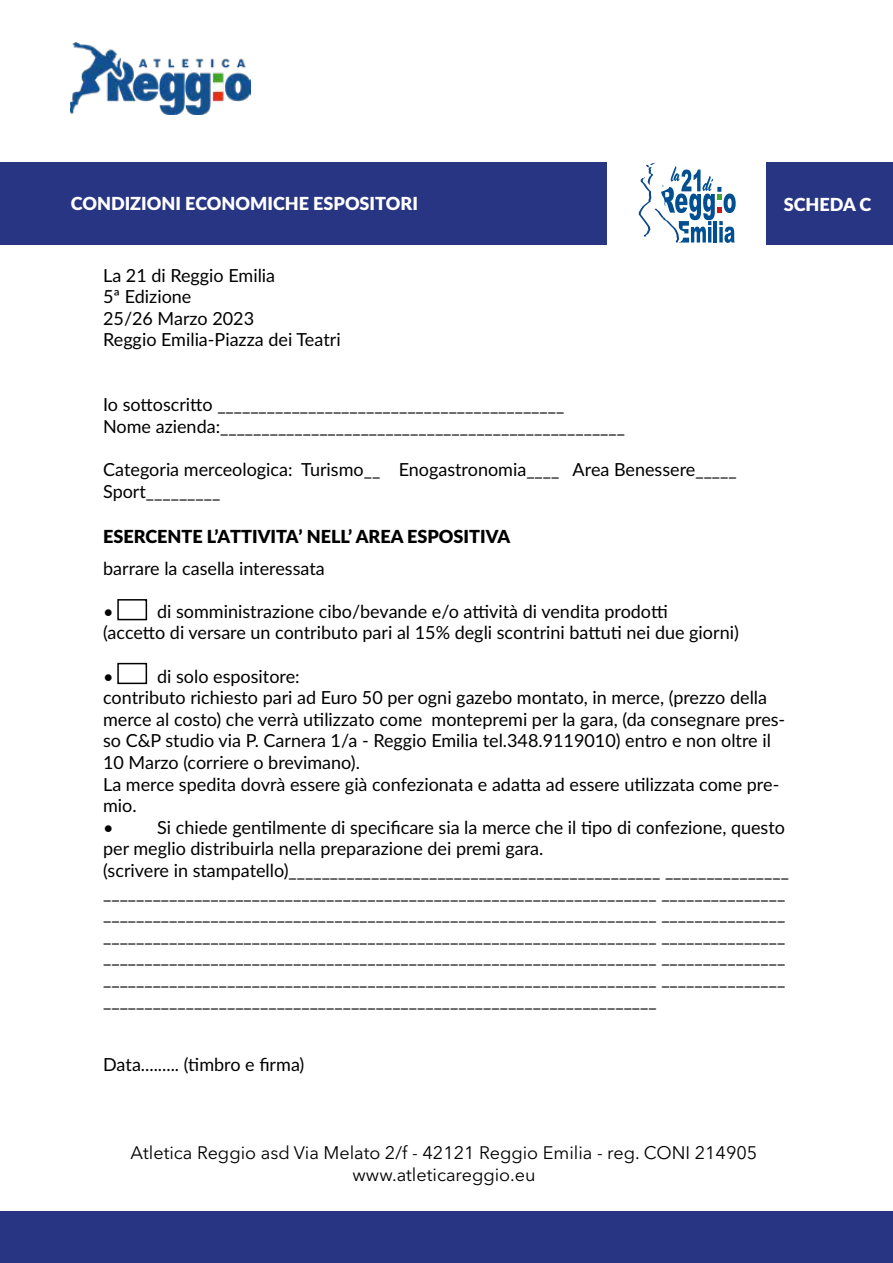
<style>
.page{position:relative;width:893px;height:1263px;background:#fff}
.page>*{position:absolute;margin:0;border:0;box-sizing:border-box;transform-origin:0 0}
.t1{font:18px/21.6px "Lato";color:#000}
.t2{font:18px/21.6px "Avenir Next LT Pro";color:#000;text-align:center}
.t3{font:900 18px "Lato";color:#000}
.t4{font:900 18px "Lato";color:#fff}
</style>
<div class="page">
<img style="left:71px;top:43px;width:180px;height:72px">
<div style="left:0;top:1212px;width:893px;height:51px;background:#283583"></div>
<div style="left:0;top:162px;width:607px;height:83px;background:#283583"></div>
<div style="left:767px;top:162px;width:126px;height:83px;background:#283583"></div>
<svg style="left:638px;top:163px;width:98px;height:80px"></svg>
<div style="left:117px;top:599px;width:30px;height:21px;border:2px solid #000"></div>
<div style="left:117px;top:663px;width:30px;height:21px;border:2px solid #000"></div>
<p class="t4" style="left:71px;top:190px;width:349px">CONDIZIONI ECONOMICHE ESPOSITORI</p>
<p class="t4" style="left:784px;top:191px;width:89px">SCHEDA C</p>
<p class="t1" style="left:103px;top:263px;width:239px">La 21 di Reggio Emilia<br>5ª Edizione<br>25/26 Marzo 2023<br>Reggio Emilia-Piazza dei Teatri</p>
<p class="t1" style="left:103px;top:393px;width:523px">Io sottoscritto __________________________________________<br>Nome azienda:_________________________________________________</p>
<p class="t1" style="left:103px;top:458px;width:635px">Categoria merceologica: Turismo__ Enogastronomia____ Area Benessere_____<br>Sport_________</p>
<p class="t3" style="left:103px;top:523px;width:409px">ESERCENTE L’ATTIVITA’ NELL’ AREA ESPOSITIVA</p>
<p class="t1" style="left:103px;top:556px;width:223px">barrare la casella interessata</p>
<p class="t1" style="left:103px;top:600px;width:12px">•</p>
<p class="t1" style="left:103px;top:600px;width:637px;text-indent:54px">di somministrazione cibo/bevande e/o attività di vendita prodotti<br>(accetto di versare un contributo pari al 15% degli scontrini battuti nei due giorni)</p>
<p class="t1" style="left:103px;top:664px;width:12px">•</p>
<p class="t1" style="left:103px;top:664px;width:684px;text-indent:54px">di solo espositore:<br>contributo richiesto pari ad Euro 50 per ogni gazebo montato, in merce, (prezzo della merce al costo) che verrà utilizzato come montepremi per la gara, (da consegnare pres&shy;so C&amp;P studio via P. Carnera 1/a - Reggio Emilia tel.348.9119010) entro e non oltre il 10 Marzo (corriere o brevimano).<br>La merce spedita dovrà essere già confezionata e adatta ad essere utilizzata come pre&shy;mio.<br>•</p>
<p class="t1" style="left:103px;top:816px;width:687px;text-indent:54px">Si chiede gentilmente di specificare sia la merce che il tipo di confezione, questo per meglio distribuirla nella preparazione dei premi gara.<br>(scrivere in stampatello)_____________________________________________ _______________ ___________________________________________________________________ _______________ ___________________________________________________________________ _______________ ___________________________________________________________________ _______________ ___________________________________________________________________ _______________ ___________________________________________________________________ _______________ ___________________________________________________________________</p>
<p class="t1" style="left:103px;top:1053px;width:203px">Data......... (timbro e firma)</p>
<p class="t2" style="left:131px;top:1142px;width:628px">Atletica Reggio asd Via Melato 2/f - 42121 Reggio Emilia - reg. CONI 214905 www.atleticareggio.eu</p>
</div>
